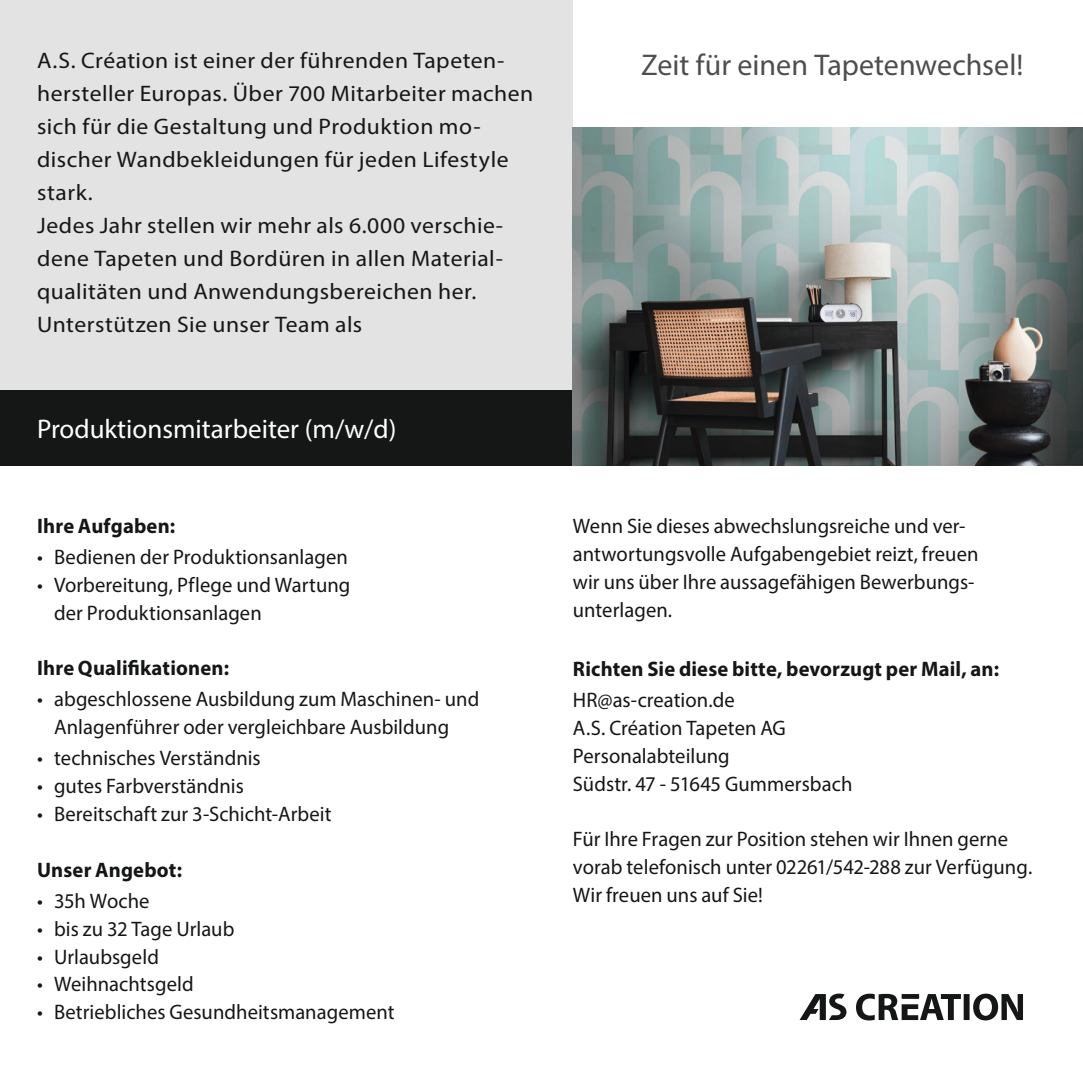
<style>
.page{position:relative;width:1083px;height:1083px;background:#fff}
.page>*{position:absolute;margin:0;border:0;box-sizing:border-box;transform-origin:0 0}
.t1{font:30px "Myriad Pro";color:#4e4e4d}
.t2{font:27px "Myriad Pro";color:#fff}
.t3{font:22.5px/33px "Myriad Pro";letter-spacing:.02em;color:#151616;scale:1.05 1}
.t4{font:21px/27.9px "Myriad Pro";color:#151616}
.t5{font:700 21px "Myriad Pro";letter-spacing:.01em;color:#151616}
</style>
<div class="page">
<div style="left:0;top:0;width:573px;height:389px;background:#e3e3e3"></div>
<div style="left:0;top:390px;width:573px;height:75px;background:#151616"></div>
<img style="left:573px;top:128px;width:510px;height:337px">
<svg style="left:799px;top:993px;width:47px;height:27px"></svg>
<svg style="left:856px;top:993px;width:167px;height:27px"></svg>
<p class="t3" style="left:37px;top:44px;width:446px">A.S. Création ist einer der führenden Tapeten-</p>
<h1 class="t1" style="left:641px;top:46px;width:384px">Zeit für einen Tapetenwechsel!</h1>
<p class="t3" style="left:37px;top:77px;width:474px">hersteller Europas. Über 700 Mitarbeiter machen sich für die Gestaltung und Produktion mo&shy;discher Wandbekleidungen für jeden Lifestyle stark.<br>Jedes Jahr stellen wir mehr als 6.000 verschie&shy;dene Tapeten und Bordüren in allen Material&shy;qualitäten und Anwendungsbereichen her.<br>Unterstützen Sie unser Team als</p>
<p class="t2" style="left:37px;top:412px;width:361px">Produktionsmitarbeiter (m/w/d)</p>
<p class="t5" style="left:37px;top:512px;width:140px">Ihre Aufgaben:</p>
<p class="t4" style="left:37px;top:542px;width:312px">• Bedienen der Produktionsanlagen</p>
<p class="t4" style="left:54px;top:570px;width:298px;text-indent:-17px">• Vorbereitung, Pflege und Wartung der Produktionsanlagen</p>
<p class="t5" style="left:37px;top:654px;width:193px">Ihre Qualifikationen:</p>
<p class="t4" style="left:54px;top:685px;width:426px;text-indent:-17px">• abgeschlossene Ausbildung zum Maschinen- und<br>Anlagenführer oder vergleichbare Ausbildung</p>
<p class="t4" style="left:37px;top:743px;width:225px">• technisches Verständnis</p>
<p class="t4" style="left:37px;top:771px;width:208px">• gutes Farbverständnis</p>
<p class="t4" style="left:37px;top:799px;width:296px">• Bereitschaft zur 3-Schicht-Arbeit</p>
<p class="t5" style="left:37px;top:856px;width:146px">Unser Angebot:</p>
<p class="t4" style="left:37px;top:886px;width:114px">• 35h Woche</p>
<p class="t4" style="left:37px;top:914px;width:199px">• bis zu 32 Tage Urlaub</p>
<p class="t4" style="left:37px;top:942px;width:123px">• Urlaubsgeld</p>
<p class="t4" style="left:37px;top:970px;width:158px">• Weihnachtsgeld</p>
<p class="t4" style="left:37px;top:998px;width:359px">• Betriebliches Gesundheitsmanagement</p>
<p class="t4" style="left:573px;top:511px;width:407px">Wenn Sie dieses abwechslungsreiche und ver&shy;antwortungsvolle Aufgabengebiet reizt, freuen wir uns über Ihre aussagefähigen Bewerbungs&shy;unterlagen.</p>
<p class="t5" style="left:573px;top:655px;width:427px">Richten Sie diese bitte, bevorzugt per Mail, an:</p>
<p class="t4" style="left:573px;top:685px;width:281px">HR@as-creation.de<br>A.S. Création Tapeten AG<br>Personalabteilung<br>Südstr. 47 - 51645 Gummersbach</p>
<p class="t4" style="left:573px;top:825px;width:461px">Für Ihre Fragen zur Position stehen wir Ihnen gerne vorab telefonisch unter 02261/542-288 zur Verfügung.<br>Wir freuen uns auf Sie!</p>
</div>
